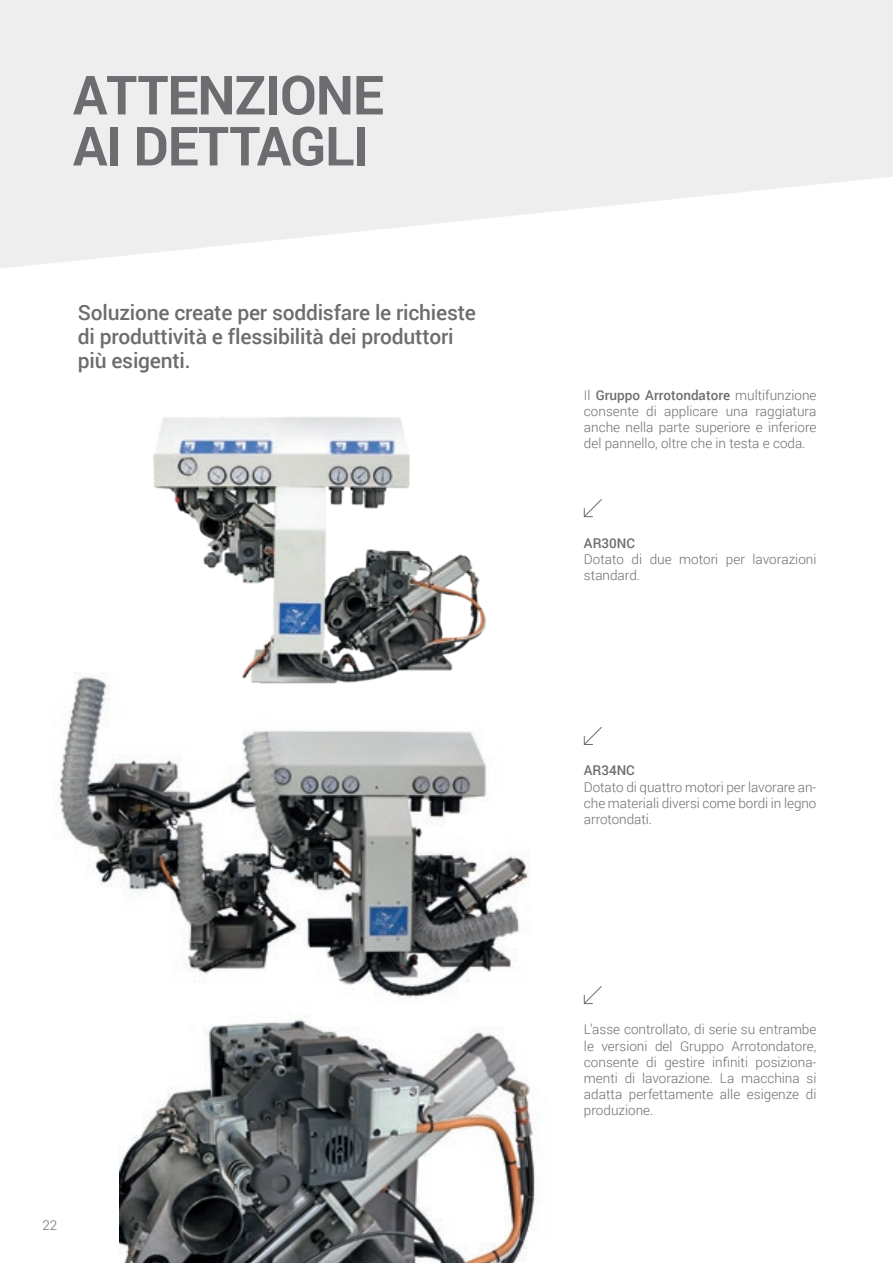
<style>
.page{position:relative;width:893px;height:1263px;background:#fff}
.page>*{position:absolute;margin:0;border:0;box-sizing:border-box;transform-origin:0 0}
._1_TITOLO_GRIGIO{font:700 54px "Roboto";letter-spacing:-.02em;color:#6c6d70}
.t1{font:500 21px "Roboto";letter-spacing:-.01em;color:#6c6d70}
.t2{font:300 13.5px/16.2px "Roboto";color:#6c6d70;text-align:justify}
.t3{font:500 13.5px "Roboto";letter-spacing:-.005em;color:#6c6d70}
.s1{font-weight:500}
</style>
<div class="page">
<img style="left:58px;top:672px;width:472px;height:326px">
<svg style="left:0;top:0;width:893px;height:268px;fill:#eeeeef"></svg>
<svg style="left:583px;top:499px;width:19px;height:18px"></svg>
<svg style="left:583px;top:727px;width:19px;height:18px"></svg>
<svg style="left:583px;top:986px;width:19px;height:18px"></svg>
<img style="left:136px;top:417px;width:357px;height:279px">
<img style="left:120px;top:1014px;width:415px;height:249px">
<p class="_1_TITOLO_GRIGIO" style="left:73px;top:57px;width:313px">ATTENZIONE</p>
<p class="_1_TITOLO_GRIGIO" style="left:73px;top:108px;width:298px">AI DETTAGLI</p>
<p class="t1" style="left:78px;top:297px;width:400px">Soluzione create per soddisfare le richieste</p>
<p class="t1" style="left:78px;top:321px;width:377px">di produttività e flessibilità dei produttori</p>
<p class="t1" style="left:78px;top:345px;width:114px">più esigenti.</p>
<p class="t2" style="left:42px;top:1216px;width:16px">22</p>
<p class="t2" style="left:584px;top:386px;width:234px">Il <span class="s1">Gruppo Arrotondatore</span> multifunzione consente di applicare una raggiatura anche nella parte superiore e inferiore del pannello, oltre che in testa e coda.</p>
<p class="t3" style="left:584px;top:533px;width:53px">AR30NC</p>
<p class="t2" style="left:584px;top:550px;width:234px">Dotato di due motori per lavorazioni standard.</p>
<p class="t3" style="left:584px;top:761px;width:52px">AR34NC</p>
<p class="t2" style="left:584px;top:778px;width:234px">Dotato di quattro motori per lavorare an&shy;che materiali diversi come bordi in legno arrotondati.</p>
<p class="t2" style="left:584px;top:1021px;width:234px">L’asse controllato, di serie su entrambe le versioni del Gruppo Arrotondatore, consente di gestire infiniti posiziona&shy;menti di lavorazione. La macchina si adatta perfettamente alle esigenze di produzione.</p>
</div>
